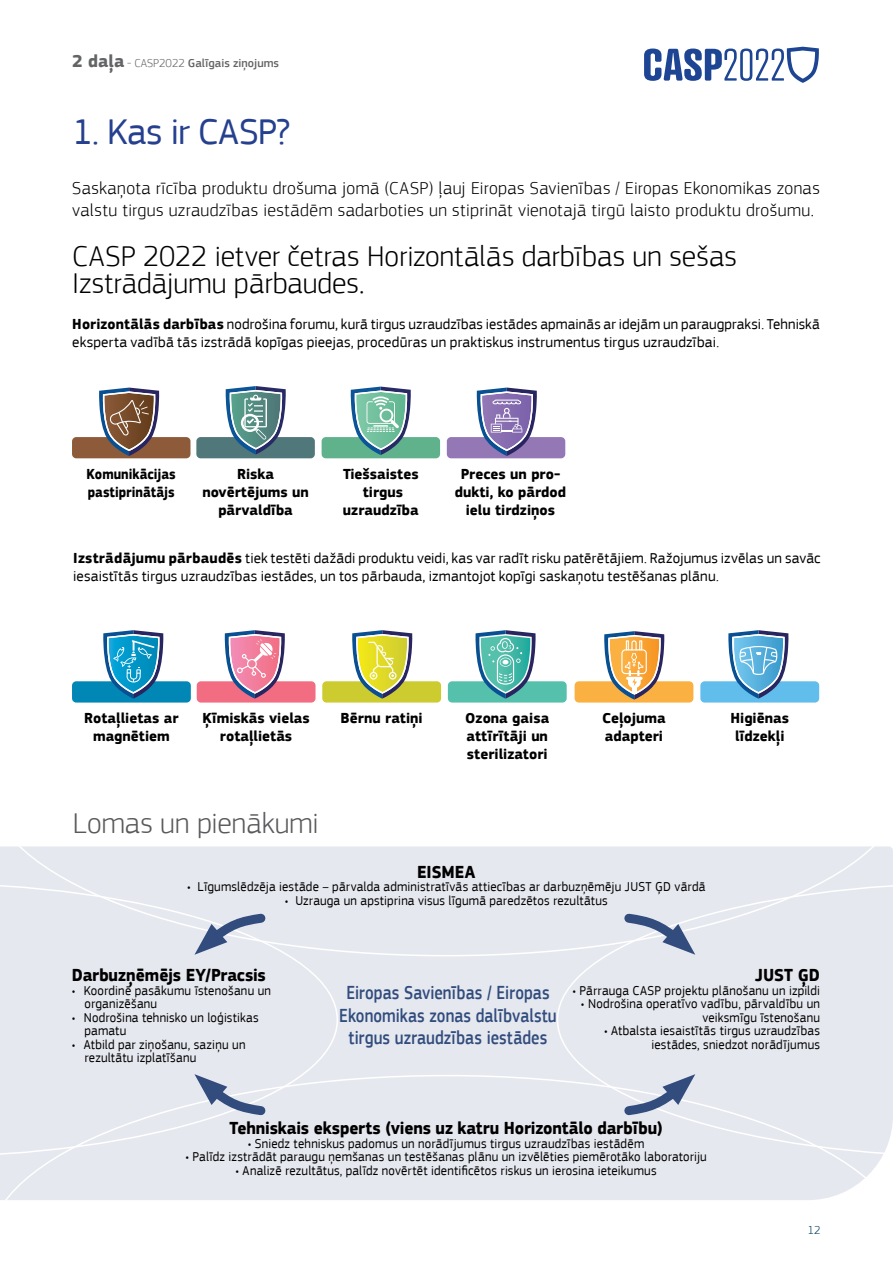
<style>
.page{position:relative;width:893px;height:1263px;background:#fff}
.page>*{position:absolute;margin:0;border:0;box-sizing:border-box;transform-origin:0 0}
.t1{font:37.5px "EC Square Sans Pro";letter-spacing:-.015em;color:#25408f}
.t2{font:300 30px/27px "EC Square Sans Pro";color:#000}
.t3{font:300 30px "EC Square Sans Pro";letter-spacing:.005em;color:#58595b}
.t4{font:500 19.5px/22.5px "EC Square Sans Pro";letter-spacing:.005em;color:#314c7d;text-align:center;scale:.85 1}
.t5{font:300 18px/22.5px "EC Square Sans Pro";letter-spacing:.02em;color:#000}
.t6{font:700 18px "EC Square Sans Pro";letter-spacing:-.005em;color:#000;scale:.95 1}
.t7{font:15px/18px "EC Square Sans Pro";letter-spacing:.01em;color:#000}
.t8{font:700 15px/18px "EC Square Sans Pro";color:#000;text-align:center}
.t9{font:700 15px/18px "EC Square Sans Pro";color:#000;scale:.9 1}
.t10{font:13.5px/13.5px "EC Square Sans Pro";letter-spacing:.015em;color:#000;scale:.95 1}
.t11{font:500 12px "EC Square Sans Pro";color:#636466}
.t12{font:300 12px "EC Square Sans Pro";color:#02405d}
.s1{font-weight:700;font-size:18px}
.s2{font-weight:300}
.s3{font-weight:700}
</style>
<div class="page">
<div style="left:338px;top:956px;width:219px;height:119px;background:#e6e8ef"></div>
<div style="left:0;top:1075px;width:882px;height:125px;background:#e6e8ef"></div>
<svg style="left:0;top:633px;width:893px;height:323px"></svg>
<div style="left:0;top:882px;width:338px;height:275px;background:#e6e8ef"></div>
<div style="left:557px;top:882px;width:336px;height:275px;background:#e6e8ef"></div>
<svg style="left:194px;top:908px;width:77px;height:47px;background:#bdc5d5"></svg>
<svg style="left:194px;top:1074px;width:77px;height:47px;background:#bdc5d5"></svg>
<svg style="left:619px;top:908px;width:76px;height:47px;background:#bdc4d5"></svg>
<svg style="left:619px;top:1074px;width:76px;height:47px;background:#bdc4d5"></svg>
<div style="left:72px;top:681px;width:119px;height:21px;background:#0187b6;border-radius:4px"></div>
<div style="left:197px;top:681px;width:119px;height:21px;background:#f26d82;border-radius:4px"></div>
<div style="left:322px;top:681px;width:119px;height:21px;background:#cccb30;border-radius:4px"></div>
<div style="left:448px;top:681px;width:119px;height:21px;background:#55c1ac;border-radius:4px"></div>
<div style="left:575px;top:681px;width:118px;height:21px;background:#fbb042;border-radius:4px"></div>
<div style="left:700px;top:681px;width:119px;height:21px;background:#61bdeb;border-radius:4px"></div>
<svg style="left:103px;top:630px;width:60px;height:69px"></svg>
<svg style="left:225px;top:630px;width:60px;height:69px"></svg>
<svg style="left:352px;top:630px;width:60px;height:69px"></svg>
<svg style="left:475px;top:630px;width:61px;height:69px"></svg>
<svg style="left:604px;top:631px;width:60px;height:69px"></svg>
<svg style="left:728px;top:630px;width:60px;height:69px"></svg>
<div style="left:72px;top:437px;width:118px;height:21px;background:#8d5b39;border-radius:4px"></div>
<div style="left:196px;top:437px;width:119px;height:21px;background:#507779;border-radius:4px"></div>
<div style="left:322px;top:437px;width:118px;height:21px;background:#5fb28b;border-radius:4px"></div>
<div style="left:447px;top:437px;width:118px;height:21px;background:#9478b6;border-radius:4px"></div>
<svg style="left:99px;top:388px;width:60px;height:68px"></svg>
<svg style="left:226px;top:386px;width:60px;height:68px"></svg>
<svg style="left:351px;top:387px;width:60px;height:68px"></svg>
<svg style="left:477px;top:388px;width:60px;height:68px"></svg>
<svg style="left:644px;top:47px;width:175px;height:36px"></svg>
<p class="t11" style="left:72px;top:56px;width:208px"><span class="s1">2 daļa</span> <span class="s2">- CASP2022</span> Galīgais ziņojums</p>
<h1 class="t1" style="left:72px;top:110px;width:219px">1. Kas ir CASP?</h1>
<h3 class="t5" style="left:72px;top:176px;width:749px">Saskaņota rīcība produktu drošuma jomā (CASP) ļauj Eiropas Savienības / Eiropas Ekonomikas zonas valstu tirgus uzraudzības iestādēm sadarboties un stiprināt vienotajā tirgū laisto produktu drošumu.</h3>
<h2 class="t2" style="left:72px;top:242px;width:666px">CASP 2022 ietver četras Horizontālās darbības un sešas<br>Izstrādājumu pārbaudes.</h2>
<p class="t7" style="left:72px;top:315px;width:749px"><span class="s3">Horizontālās darbības</span> nodrošina forumu, kurā tirgus uzraudzības iestādes apmainās ar idejām un paraugpraksi. Tehniskā eksperta vadībā tās izstrādā kopīgas pieejas, procedūras un praktiskus instrumentus tirgus uzraudzībai.</p>
<p class="t9" style="left:87px;top:465px;width:101px">Komunikācijas pastiprinātājs</p>
<p class="t8" style="left:202px;top:465px;width:108px">Riska novērtējums un pārvaldība</p>
<p class="t8" style="left:343px;top:465px;width:77px">Tiešsaistes tirgus uzraudzība</p>
<p class="t8" style="left:455px;top:465px;width:113px">Preces un pro&shy;dukti, ko pārdod ielu tirdziņos</p>
<p class="t7" style="left:73px;top:549px;width:749px"><span class="s3">Izstrādājumu pārbaudēs</span> tiek testēti dažādi produktu veidi, kas var radīt risku patērētājiem. Ražojumus izvēlas un savāc iesaistītās tirgus uzraudzības iestādes, un tos pārbauda, izmantojot kopīgi saskaņotu testēšanas plānu.</p>
<p class="t8" style="left:84px;top:710px;width:96px">Rotaļlietas ar magnētiem</p>
<p class="t8" style="left:202px;top:710px;width:109px">Ķīmiskās vielas rotaļlietās</p>
<p class="t8" style="left:341px;top:710px;width:84px">Bērnu ratiņi</p>
<p class="t8" style="left:465px;top:710px;width:85px;text-align:justify">Ozona gaisa attīrītāji un sterilizatori</p>
<p class="t8" style="left:602px;top:710px;width:65px;text-align:left">Ceļojuma adapteri</p>
<p class="t8" style="left:730px;top:710px;width:60px">Higiēnas līdzekļi</p>
<h2 class="t3" style="left:73px;top:805px;width:247px">Lomas un pienākumi</h2>
<h3 class="t6" style="left:417px;top:861px;width:63px">EISMEA</h3>
<p class="t10" style="left:187px;top:880px;width:547px">• Līgumslēdzēja iestāde – pārvalda administratīvās attiecības ar darbuzņēmēju JUST ĢD vārdā</p>
<p class="t10" style="left:285px;top:893px;width:341px">• Uzrauga un apstiprina visus līgumā paredzētos rezultātus</p>
<h3 class="t6" style="left:72px;top:964px;width:206px">Darbuzņēmējs EY/Pracsis</h3>
<p class="t10" style="left:85px;top:983px;width:198px;text-indent:-13px">• Koordinē pasākumu īstenošanu un organizēšanu</p>
<p class="t10" style="left:85px;top:1010px;width:185px;text-indent:-13px">• Nodrošina tehnisko un loģistikas pamatu</p>
<p class="t10" style="left:85px;top:1037px;width:171px;text-indent:-13px">• Atbild par ziņošanu, saziņu un rezultātu izplatīšanu</p>
<h3 class="t4" style="left:339px;top:982px;width:257px">Eiropas Savienības / Eiropas<br>Ekonomikas zonas dalībvalstu tirgus uzraudzības iestādes</h3>
<h3 class="t6" style="left:755px;top:964px;width:70px">JUST ĢD</h3>
<p class="t10" style="left:572px;top:983px;width:262px">• Pārrauga CASP projektu plānošanu un izpildi</p>
<p class="t10" style="left:581px;top:997px;width:253px;text-align:right">• Nodrošina operatīvo vadību, pārvaldību un veiksmīgu īstenošanu</p>
<p class="t10" style="left:604px;top:1024px;width:229px;text-align:right">• Atbalsta iesaistītās tirgus uzraudzības iestādes, sniedzot norādījumus</p>
<h3 class="t6" style="left:230px;top:1117px;width:457px">Tehniskais eksperts (viens uz katru Horizontālo darbību)</h3>
<p class="t10" style="left:248px;top:1136px;width:419px">• Sniedz tehniskus padomus un norādījumus tirgus uzraudzības iestādēm</p>
<p class="t10" style="left:185px;top:1150px;width:550px">• Palīdz izstrādāt paraugu ņemšanas un testēšanas plānu un izvēlēties piemērotāko laboratoriju</p>
<p class="t10" style="left:236px;top:1163px;width:445px">• Analizē rezultātus, palīdz novērtēt identificētos riskus un ierosina ieteikumus</p>
<p class="t12" style="left:808px;top:1223px;width:14px">12</p>
</div>
